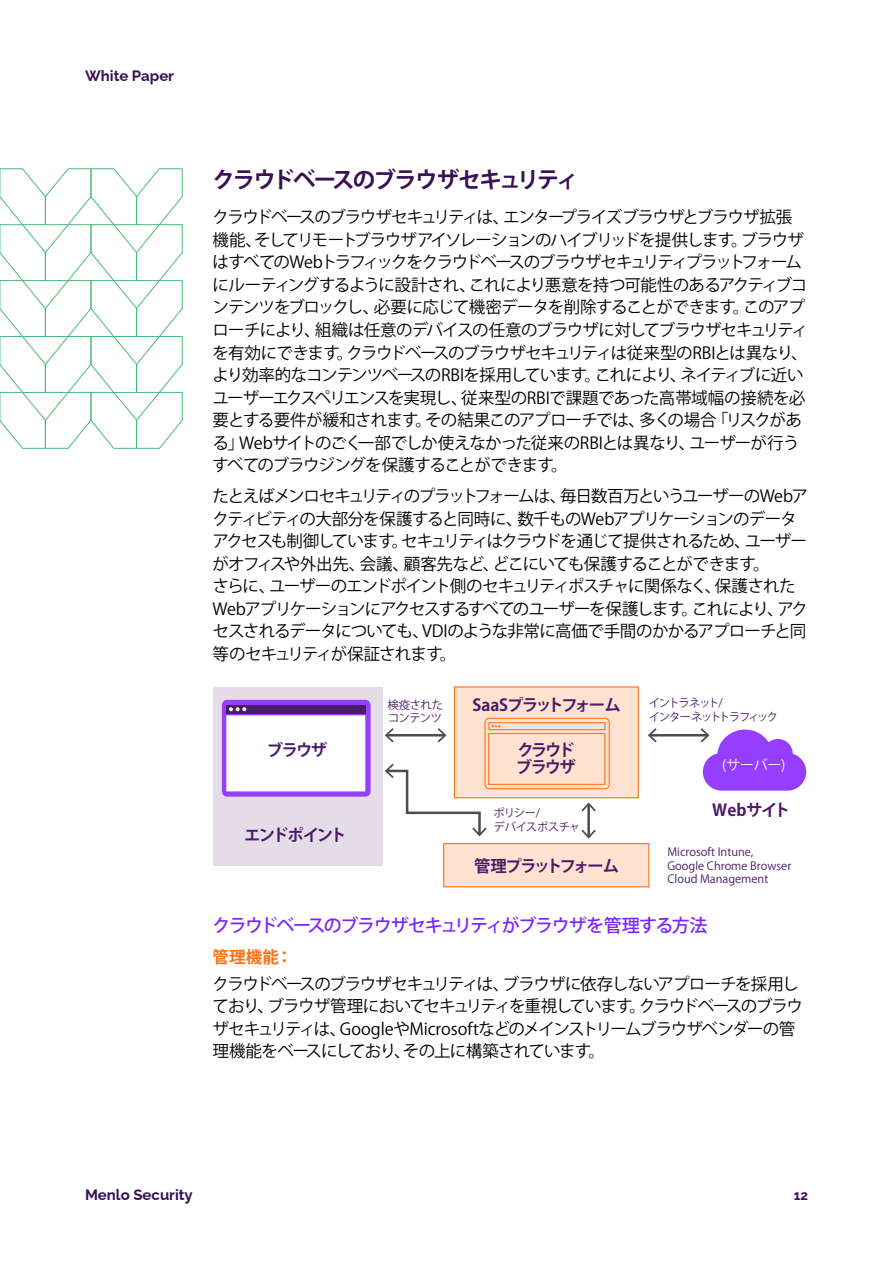
<style>
.page{position:relative;width:893px;height:1263px;background:#fff}
.page>*{position:absolute;margin:0;border:0;box-sizing:border-box;transform-origin:0 0}
.t1{font:700 22.5px "Koz Go Pr 6 N";letter-spacing:-.085em;color:#381155}
.t2{font:500 18px "Koz Go Pr 6 N";letter-spacing:-.085em;color:#7c23ff}
.t3{font:16.5px/22.5px "Koz Go Pr 6 N";letter-spacing:-.065em;color:#000}
.t4{font:700 16.5px "Koz Go Pr 6 N";color:#ff6f15}
.t5{font:700 16.35px "Koz Go Pr 6 N";letter-spacing:-.095em;color:#4b1b67}
.t6{font:700 16.35px "Koz Go Pr 6 N";letter-spacing:-.12em;color:#4b1b67}
.t7{font:700 16.35px/16px "Koz Go Pr 6 N";letter-spacing:-.14em;color:#4b1b67}
.t8{font:700 15px "Raleway";color:#381155}
.t9{font:13.8px "Koz Go Pr 6 N";color:#fff}
.t10{font:700 13.5px "Raleway";color:#381155}
.t11{font:11.25px/13.5px "Koz Go Pr 6 N";color:#4b1b67}
.t12{font:11.25px/13.5px "Koz Go Pr 6 N";letter-spacing:-.11em;color:#4b1b67}
.t13{font:11.25px/13.5px "Koz Go Pr 6 N";letter-spacing:-.04em;color:#4b1b67}
.t14{font:11.25px/12.6px "Koz Go Pr 6 N";letter-spacing:-.045em;color:#4b1b67}
</style>
<div class="page">
<hr style="left:650px;top:734px;width:58px;height:2px;background:#4d4d4d">
<svg style="left:648px;top:728px;width:9px;height:14px"></svg>
<div style="left:454px;top:687px;width:184px;height:111px;background:#ffe2d0"></div>
<div style="left:454px;top:686px;width:185px;height:112px;border:1px solid #ff6f15"></div>
<div style="left:484px;top:718px;width:126px;height:71px;border:1px solid #ff6f15;border-radius:4px"></div>
<div style="left:488px;top:722px;width:117px;height:8px;border:1px solid #ff6f15"></div>
<div style="left:213px;top:687px;width:169px;height:178px;background:#e4dde8"></div>
<div style="left:222px;top:700px;width:149px;height:97px;background:#953eff;border-radius:5px"></div>
<div style="left:226px;top:705px;width:139px;height:8px;background:#4b1b67"></div>
<svg style="left:226px;top:707px;width:139px;height:84px;background:#eee9f2"></svg>
<div style="left:444px;top:843px;width:205px;height:44px;background:#ffe2d0"></div>
<div style="left:443px;top:843px;width:206px;height:44px;border:1px solid #ff6f15"></div>
<svg style="left:385px;top:725px;width:221px;height:113px"></svg>
<svg style="left:700px;top:728px;width:106px;height:63px"></svg>
<svg style="left:0;top:168px;width:183px;height:281px"></svg>
<p class="t8" style="left:85px;top:64px;width:91px">White Paper</p>
<h1 class="t1" style="left:213px;top:167px;width:367px">クラウドベースのブラウザセキュリティ</h1>
<p class="t3" style="left:213px;top:206px;width:597px">クラウドベースのブラウザセキュリティは、エンタープライズブラウザとブラウザ拡張機能、そしてリモートブラウザアイソレーションのハイブリッドを提供します。ブラウザはすべてのWebトラフィックをクラウドベースのブラウザセキュリティプラットフォームにルーティングするように設計され、これにより悪意を持つ可能性のあるアクティブコンテンツをブロックし、必要に応じて機密データを削除することができます。このアプローチにより、組織は任意のデバイスの任意のブラウザに対してブラウザセキュリティを有効にできます。クラウドベースのブラウザセキュリティは従来型のRBIとは異なり、より効率的なコンテンツベースのRBIを採用しています。これにより、ネイティブに近いユーザーエクスペリエンスを実現し、従来型のRBIで課題であった高帯域幅の接続を必要とする要件が緩和されます。その結果このアプローチでは、多くの場合「リスクがある」Webサイトのごく一部でしか使えなかった従来のRBIとは異なり、ユーザーが行うすべてのブラウジングを保護することができます。</p>
<p class="t3" style="left:213px;top:485px;width:597px">たとえばメンロセキュリティのプラットフォームは、毎日数百万というユーザーのWebアクティビティの大部分を保護すると同時に、数千ものWebアプリケーションのデータアクセスも制御しています。セキュリティはクラウドを通じて提供されるため、ユーザーがオフィスや外出先、会議、顧客先など、どこにいても保護することができます。<br>さらに、ユーザーのエンドポイント側のセキュリティポスチャに関係なく、保護されたWebアプリケーションにアクセスするすべてのユーザーを保護します。これにより、アクセスされるデータについても、VDIのような非常に高価で手間のかかるアプローチと同等のセキュリティが保証されます。</p>
<p class="t5" style="left:267px;top:740px;width:62px">ブラウザ</p>
<p class="t6" style="left:244px;top:826px;width:104px">エンドポイント</p>
<p class="t5" style="left:472px;top:695px;width:150px">SaaSプラットフォーム</p>
<p class="t7" style="left:516px;top:743px;width:62px">クラウドブラウザ</p>
<p class="t14" style="left:387px;top:699px;width:57px">検疫されたコンテンツ</p>
<p class="t12" style="left:649px;top:696px;width:131px">イントラネット/<br>インターネットトラフィック</p>
<p class="t9" style="left:722px;top:757px;width:65px">(サーバー)</p>
<p class="t5" style="left:712px;top:801px;width:79px">Webサイト</p>
<p class="t13" style="left:493px;top:807px;width:88px">ポリシー/<br>デバイスポスチャ</p>
<p class="t6" style="left:474px;top:857px;width:147px">管理プラットフォーム</p>
<p class="t11" style="left:667px;top:845px;width:125px">Microsoft Intune,<br>Google Chrome Browser<br>Cloud Management</p>
<p class="t2" style="left:213px;top:915px;width:496px">クラウドベースのブラウザセキュリティがブラウザを管理する方法</p>
<p class="t4" style="left:213px;top:948px;width:81px">管理機能：</p>
<p class="t3" style="left:213px;top:973px;width:592px">クラウドベースのブラウザセキュリティは、ブラウザに依存しないアプローチを採用しており、ブラウザ管理においてセキュリティを重視しています。クラウドベースのブラウザセキュリティは、GoogleやMicrosoftなどのメインストリームブラウザベンダーの管理機能をベースにしており、その上に構築されています。</p>
<p class="t8" style="left:85px;top:1183px;width:109px">Menlo Security</p>
<p class="t10" style="left:794px;top:1184px;width:16px">12</p>
</div>
